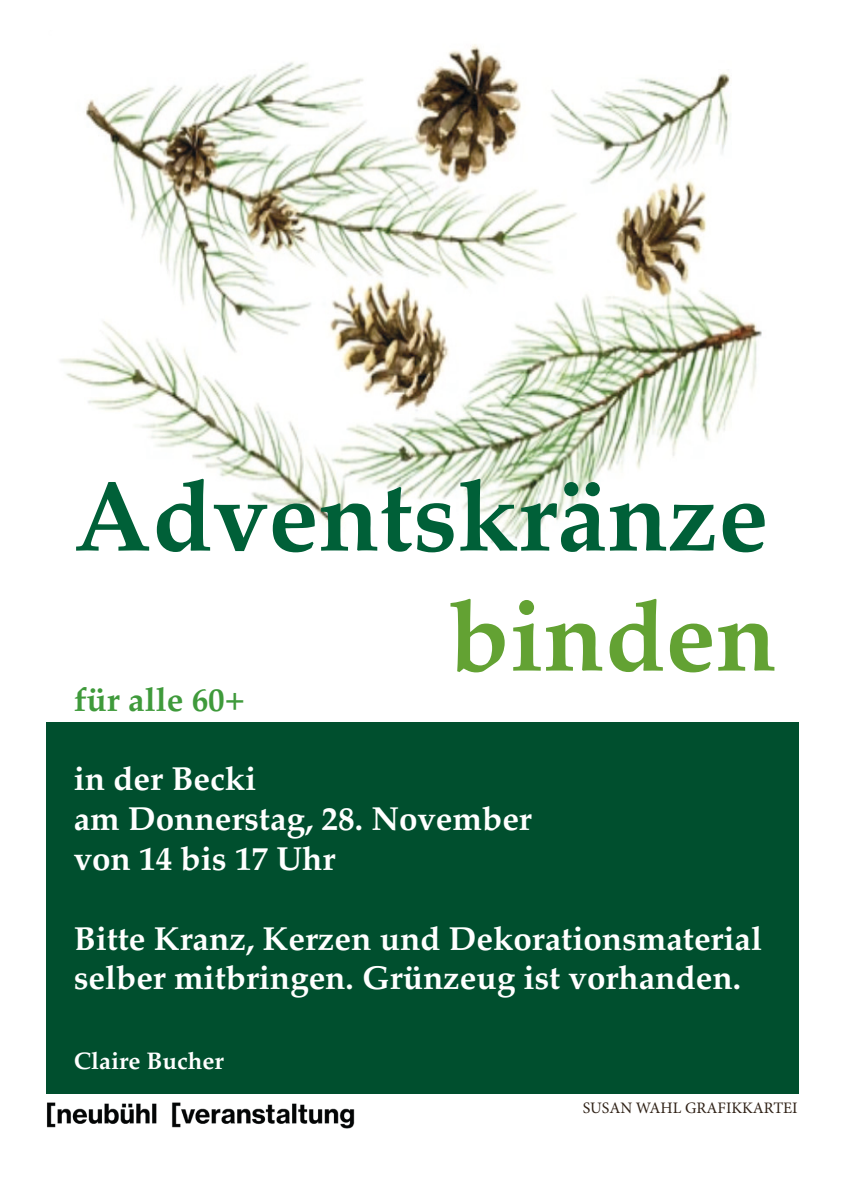
<style>
.page{position:relative;width:842px;height:1191px;background:#fff}
.page>*{position:absolute;margin:0;border:0;box-sizing:border-box;transform-origin:0 0}
.t1{font:700 100px "Palatino";color:#006038}
.t2{font:700 100px "Palatino";color:#63a233}
.t3{font:700 33.2px "Palatino";color:#fff}
.t4{font:700 33.2px "Palatino";color:#3f9a3b}
.t5{font:700 24px "Palatino";color:#fff}
.t6{font:16px "Minion Pro";color:#2f2116}
</style>
<div class="page">
<div style="left:46px;top:722px;width:752px;height:371px;background:#004f2e"></div>
<img style="left:60px;top:44px;width:702px;height:499px">
<img style="left:47px;top:1102px;width:308px;height:27px">
<p class="t1" style="left:74px;top:431px;width:696px">Adventskränze</p>
<p class="t4" style="left:74px;top:671px;width:173px">für alle 60+</p>
<p class="t2" style="left:449px;top:551px;width:329px">binden</p>
<p class="t3" style="left:74px;top:750px;width:184px">in der Becki</p>
<p class="t3" style="left:74px;top:790px;width:460px">am Donnerstag, 28. November</p>
<p class="t3" style="left:74px;top:830px;width:263px">von 14 bis 17 Uhr</p>
<p class="t3" style="left:74px;top:910px;width:690px">Bitte Kranz, Kerzen und Dekorationsmaterial</p>
<p class="t3" style="left:74px;top:949px;width:669px">selber mitbringen. Grünzeug ist vorhanden.</p>
<p class="t5" style="left:74px;top:1040px;width:151px">Claire Bucher</p>
<p class="t6" style="left:583px;top:1097px;width:217px">SUSAN WAHL GRAFIKKARTEI</p>
</div>
